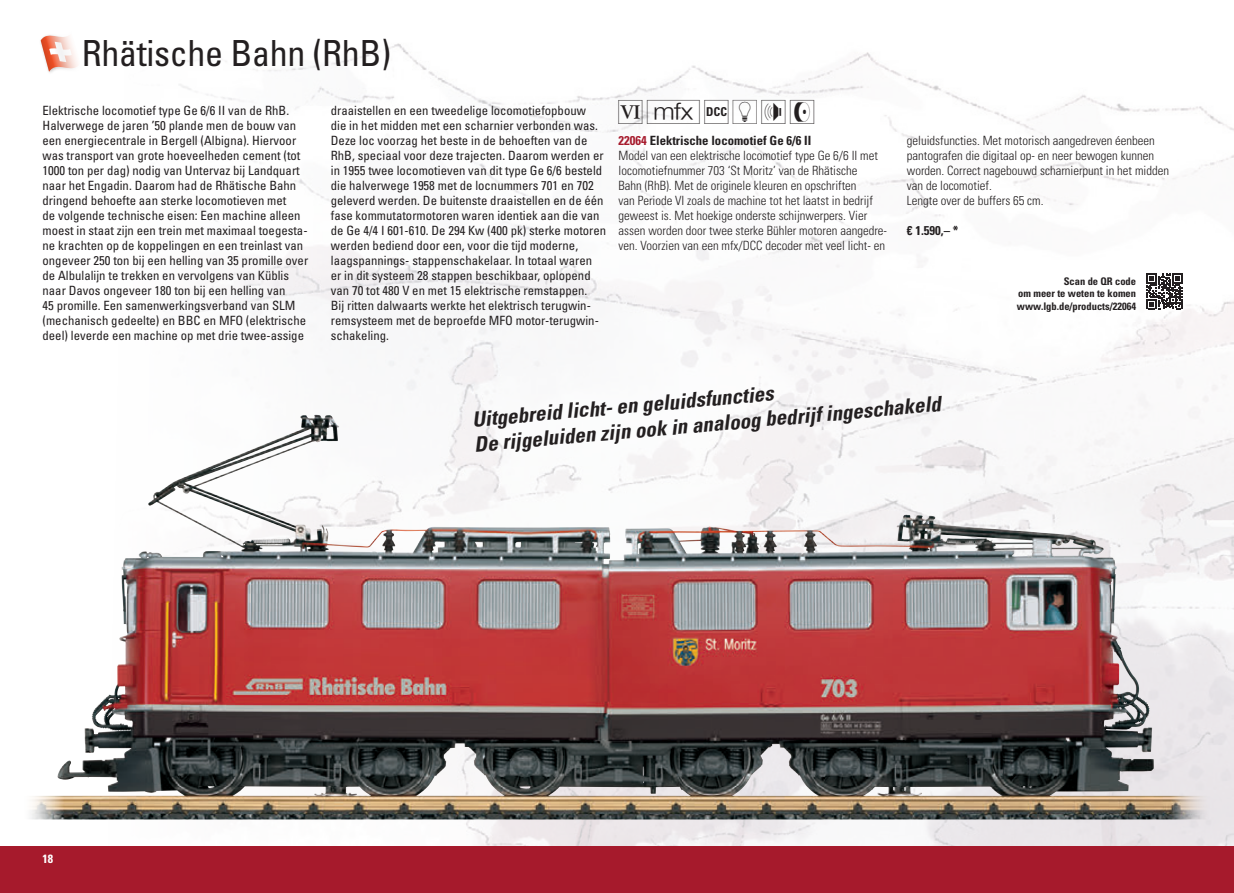
<style>
.page{position:relative;width:1234px;height:893px;background:#fff}
.page>*{position:absolute;margin:0;border:0;box-sizing:border-box;transform-origin:0 0}
.t1{font:condensed 36px "Univers LT Std";letter-spacing:-.01em;color:#231f20}
.t2{font:30px "LGB Piktos";color:#231f20}
.t3{font:italic 700 condensed 21px/25.2px "Univers LT Std";color:#231f20}
.t4{font:condensed 12.75px/15px "Univers LT Std";color:#231f20}
.t5{font:300 condensed 12.75px/15px "Univers LT Std";color:#231f20}
.t6{font:700 condensed 12.75px "Univers LT Std";color:#231f20}
.t7{font:700 condensed 12px "Univers LT Std";color:#fff}
.t8{font:700 condensed 10.5px/12.6px "Univers LT Std";color:#231f20;text-align:justify}
.s1{font-weight:700;color:#a61a2c}
.s2{font-weight:700}
</style>
<div class="page">
<img style="left:30px;top:43px;width:1203px;height:803px">
<div style="left:0;top:846px;width:1233px;height:47px;background:#a61a2c"></div>
<img style="left:37px;top:40px;width:48px;height:34px">
<svg style="left:41px;top:35px;width:39px;height:39px"></svg>
<img style="left:93px;top:415px;width:222px;height:295px">
<svg style="left:1146px;top:273px;width:36px;height:36px"></svg>
<h1 class="t1" style="left:82px;top:31px;width:311px">Rhätische Bahn (RhB)</h1>
<p class="t4" style="left:43px;top:103px;width:267px">Elektrische locomotief type Ge 6/6 II van de RhB.<br>Halverwege de jaren ’50 plande men de bouw van een energiecentrale in Bergell (Albigna). Hiervoor was transport van grote hoeveelheden cement (tot 1000 ton per dag) nodig van Untervaz bij Landquart naar het Engadin. Daarom had de Rhätische Bahn dringend behoefte aan sterke locomotieven met<br>de volgende technische eisen: Een machine alleen moest in staat zijn een trein met maximaal toegesta&shy;ne krachten op de koppelingen en een treinlast van ongeveer 250 ton bij een helling van 35 promille over de Albulalijn te trekken en vervolgens van Küblis naar Davos ongeveer 180 ton bij een helling van<br>45 promille. Een samenwerkingsverband van SLM (mechanisch gedeelte) en BBC en MFO (elektrische deel) leverde een machine op met drie twee-assige</p>
<p class="t4" style="left:331px;top:103px;width:277px">draaistellen en een tweedelige locomotiefopbouw<br>die in het midden met een scharnier verbonden was.<br>Deze loc voorzag het beste in de behoeften van de RhB, speciaal voor deze trajecten. Daarom werden er in 1955 twee locomotieven van dit type Ge 6/6 besteld die halverwege 1958 met de locnummers 701 en 702 geleverd werden. De buitenste draaistellen en de één fase kommutatormotoren waren identiek aan die van de Ge 4/4 I 601-610. De 294 Kw (400 pk) sterke motoren werden bediend door een, voor die tijd moderne, laagspannings- stappenschakelaar. In totaal waren<br>er in dit systeem 28 stappen beschikbaar, oplopend van 70 tot 480 V en met 15 elektrische remstappen.<br>Bij ritten dalwaarts werkte het elektrisch terugwin&shy;remsysteem met de beproefde MFO motor-terugwin&shy;schakeling.</p>
<h2 class="t2" style="left:618px;top:96px;width:201px">6HKEFJ</h2>
<p class="t5" style="left:618px;top:133px;width:270px"><span class="s1">22064</span> <span class="s2">Elektrische locomotief Ge 6/6 II<br></span>Model van een elektrische locomotief type Ge 6/6 II met locomotiefnummer 703 ‘St Moritz’ van de Rhätische<br>Bahn (RhB). Met de originele kleuren en opschriften<br>van Periode VI zoals de machine tot het laatst in bedrijf geweest is. Met hoekige onderste schijnwerpers. Vier assen worden door twee sterke Bühler motoren aangedre&shy;ven. Voorzien van een mfx/DCC decoder met veel licht- en</p>
<p class="t5" style="left:906px;top:133px;width:263px">geluidsfuncties. Met motorisch aangedreven éenbeen pantografen die digitaal op- en neer bewogen kunnen worden. Correct nagebouwd scharnierpunt in het midden van de locomotief.<br>Lengte over de buffers 65 cm.</p>
<p class="t6" style="left:906px;top:223px;width:53px">€ 1.590,– *</p>
<p class="t8" style="left:1016px;top:275px;width:121px;text-indent:47px">Scan de QR code om meer te weten te komen www.lgb.de/products/22064</p>
<p class="t7" style="left:43px;top:852px;width:12px">18</p>
<h3 class="t3" style="left:471px;top:407px;width:469px;rotate:-5deg">Uitgebreid licht- en geluidsfuncties<br>De rijgeluiden zijn ook in analoog bedrijf ingeschakeld</h3>
</div>
